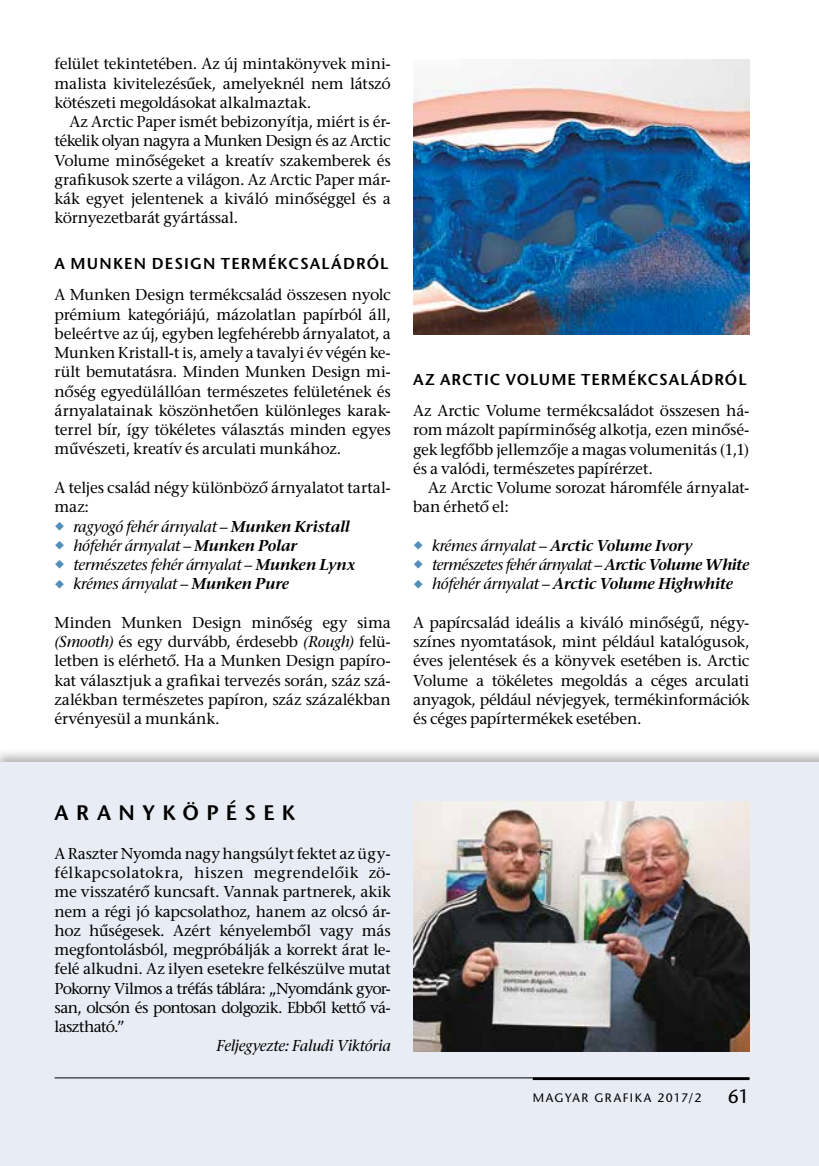
<style>
.page{position:relative;width:819px;height:1166px;background:#fff}
.page>*{position:absolute;margin:0;border:0;box-sizing:border-box;transform-origin:0 0}
.t1{font:600 21px "ITC Stone Sans";letter-spacing:.34em;color:#000}
.t2{font:19.25px "ITC Stone Sans";color:#000}
.t3{font:15.75px/19.2px "ITC Stone Serif";letter-spacing:-.015em;color:#000;text-align:justify}
.t4{font:italic 15.75px "ITC Stone Serif";letter-spacing:-.02em;color:#000}
.t5{font:italic 600 15.75px "ITC Stone Serif";letter-spacing:-.015em;color:#000}
.t6{font:600 15.75px "ITC Stone Sans";letter-spacing:.065em;color:#000}
.t7{font:12.25px "ITC Stone Sans";letter-spacing:.12em;color:#000}
.s1{color:#528eb8}
.s2{font-style:normal}
.s3{font-weight:600}
.s4{font-style:italic}
.s5{font-weight:400}
.s6{font-weight:400;font-style:normal}
</style>
<div class="page">
<div style="left:0;top:748px;width:819px;height:418px;background:#000;opacity:.3"></div>
<div style="left:0;top:762px;width:819px;height:404px;background:#e8edf5"></div>
<hr style="left:55px;top:1077px;width:694px;height:1px;background:#000">
<hr style="left:532px;top:1077px;width:217px;height:3px;background:#000">
<img style="left:413px;top:60px;width:336px;height:275px">
<img style="left:413px;top:801px;width:336px;height:250px">
<p class="t3" style="left:55px;top:57px;width:338px">felület tekintetében. Az új mintakönyvek mini&shy;malista kivitelezésűek, amelyeknél nem látszó kötészeti megoldásokat alkalmaztak.</p>
<p class="t3" style="left:55px;top:114px;width:338px;text-indent:15px">Az Arctic Paper ismét bebizonyítja, miért is ér&shy;tékelik olyan nagyra a Munken Design és az Arctic Volume minőségeket a kreatív szakemberek és grafikusok szerte a világon. Az Arctic Paper már&shy;kák egyet jelentenek a kiváló minőséggel és a környezetbarát gyártással.</p>
<p class="t6" style="left:55px;top:255px;width:335px">A MUNKEN DESIGN TERMÉKCSALÁDRÓL</p>
<p class="t3" style="left:55px;top:288px;width:338px">A Munken Design termékcsalád összesen nyolc prémium kategóriájú, mázolatlan papírból áll, beleértve az új, egyben legfehérebb árnyalatot, a Munken Kristall-t is, amely a tavalyi év végén ke&shy;rült bemutatásra. Minden Munken Design mi&shy;nőség egyedülállóan természetes felületének és árnyalatainak köszönhetően különleges karak&shy;terrel bír, így tökéletes választás minden egyes művészeti, kreatív és arculati munkához.</p>
<p class="t3" style="left:55px;top:480px;width:338px">A teljes család négy különböző árnyalatot tartal&shy;maz:</p>
<p class="t4" style="left:55px;top:518px;width:297px"><span class="s1">◆</span> ragyogó fehér árnyalat <span class="s2">–</span> <span class="s3">Munken Kristall</span></p>
<p class="t4" style="left:55px;top:537px;width:244px"><span class="s1">◆</span> hófehér árnyalat <span class="s2">–</span> <span class="s3">Munken Polar</span></p>
<p class="t4" style="left:55px;top:556px;width:303px"><span class="s1">◆</span> természetes fehér árnyalat <span class="s2">–</span> <span class="s3">Munken Lynx</span></p>
<p class="t4" style="left:55px;top:575px;width:236px"><span class="s1">◆</span> krémes árnyalat <span class="s2">–</span> <span class="s3">Munken Pure</span></p>
<p class="t3" style="left:55px;top:615px;width:338px">Minden Munken Design minőség egy sima <span class="s4">(Smooth)</span> és egy durvább, érdesebb <span class="s4">(Rough)</span> felü&shy;letben is elérhető. Ha a Munken Design papíro&shy;kat választjuk a grafikai tervezés során, száz szá&shy;zalékban természetes papíron, száz százalékban érvényesül a munkánk.</p>
<p class="t6" style="left:413px;top:371px;width:335px">AZ ARCTIC VOLUME TERMÉKCSALÁDRÓL</p>
<p class="t3" style="left:413px;top:403px;width:338px">Az Arctic Volume termékcsaládot összesen há&shy;rom mázolt papírminőség alkotja, ezen minősé&shy;gek legfőbb jellemzője a magas volumenitás (1,1) és a valódi, természetes papírérzet.</p>
<p class="t3" style="left:413px;top:480px;width:338px;text-indent:15px">Az Arctic Volume sorozat háromféle árnyalat&shy;ban érhető el:</p>
<p class="t5" style="left:413px;top:537px;width:281px"><span class="s1">◆</span> <span class="s5">krémes árnyalat</span> <span class="s6">–</span> Arctic Volume Ivory</p>
<p class="t4" style="left:413px;top:556px;width:338px"><span class="s1">◆</span> természetes fehér árnyalat <span class="s2">–</span> <span class="s3">Arctic Volume White</span></p>
<p class="t5" style="left:413px;top:575px;width:321px"><span class="s1">◆</span> <span class="s5">hófehér árnyalat</span> <span class="s6">–</span> Arctic Volume Highwhite</p>
<p class="t3" style="left:413px;top:615px;width:338px">A papírcsalád ideális a kiváló minőségű, négy&shy;színes nyomtatások, mint például katalógusok, éves jelentések és a könyvek esetében is. Arctic Volume a tökéletes megoldás a céges arculati anyagok, például névjegyek, termékinformációk és céges papírtermékek esetében.</p>
<h1 class="t1" style="left:55px;top:802px;width:242px">ARANYKÖPÉSEK</h1>
<p class="t3" style="left:55px;top:846px;width:338px">A Raszter Nyomda nagy hangsúlyt fektet az ügy&shy;félkapcsolatokra, hiszen megrendelőik zö&shy;me visszatérő kuncsaft. Vannak partnerek, akik nem a régi jó kapcsolathoz, hanem az olcsó ár&shy;hoz hűségesek. Azért kényelemből vagy más megfontolásból, megpróbálják a korrekt árat le&shy;felé alkudni. Az ilyen esetekre felkészülve mutat Pokorny Vilmos a tréfás táblára: „Nyomdánk gyor&shy;san, olcsón és pontosan dolgozik. Ebből kettő vá&shy;lasztható.”</p>
<p class="t4" style="left:216px;top:1037px;width:176px">Feljegyezte: Faludi Viktória</p>
<p class="t7" style="left:532px;top:1091px;width:170px">MAGYAR GRAFIKA 2017/2</p>
<p class="t2" style="left:727px;top:1085px;width:23px">61</p>
</div>
